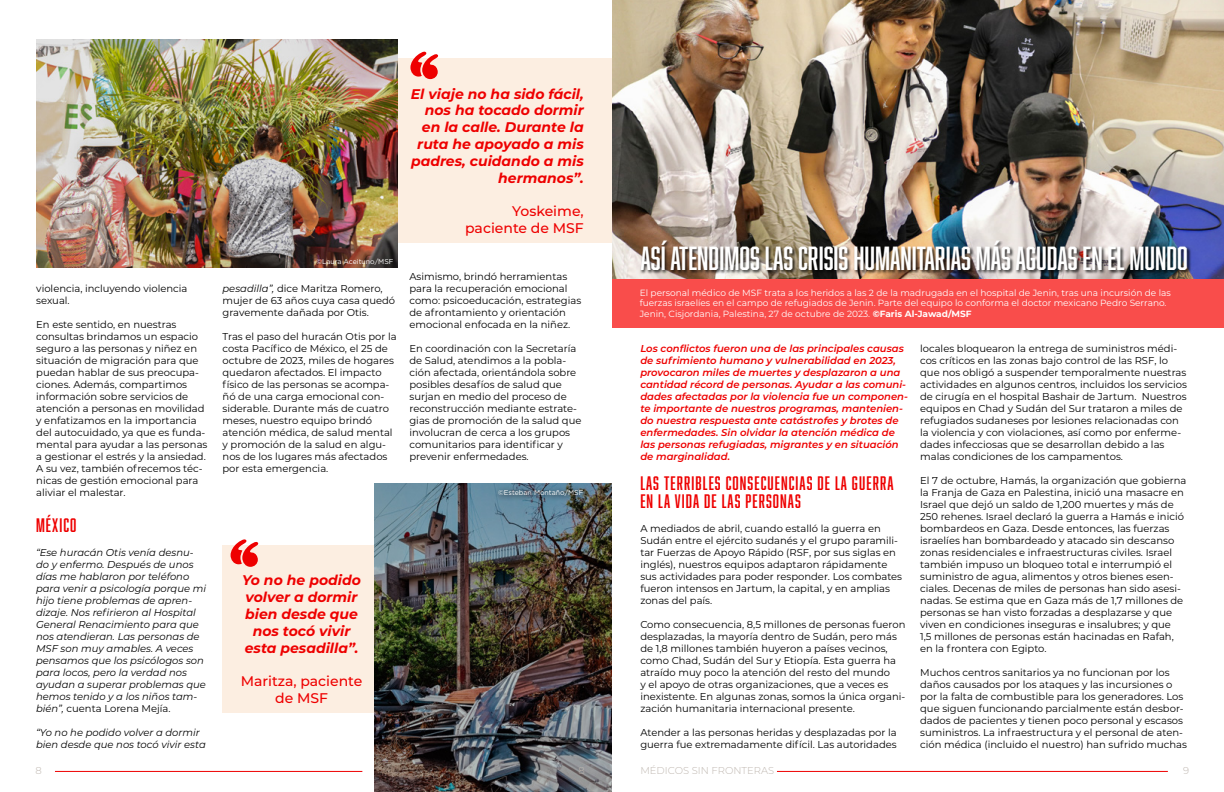
<style>
.page{position:relative;width:1224px;height:792px;background:#fff}
.page>*{position:absolute;margin:0;border:0;box-sizing:border-box;transform-origin:0 0}
.t1{font:30.8px "Abolition";color:#fff}
.t2{font:18px/18px "Abolition";letter-spacing:.06em;color:#e00}
.t3{font:italic 700 14px/16.8px "Montserrat";color:#e00;text-align:right}
.t4{font:500 14px/16.8px "Montserrat";color:#e00;text-align:right}
.t5{font:10px/12px "Montserrat";color:#000}
.t6{font:italic 10px/12px "Montserrat";color:#000}
.t7{font:italic 600 10px/12px "Montserrat";color:#e00}
.t8{font:300 10px "Montserrat";color:#bfb7b0}
.t9{font:9px/10.8px "Montserrat";color:#fff}
.t10{font:7px "Gotham";color:#fff}
.s1{font-style:normal}
.s2{font-style:italic}
.s3{font-weight:700}
</style>
<div class="page">
<hr style="left:777px;top:771px;width:391px;height:1px;background:#e00">
<hr style="left:55px;top:771px;width:307px;height:1px;background:#e00">
<div style="left:223px;top:545px;width:347px;height:168px;background:#fceee1"></div>
<img style="left:374px;top:483px;width:238px;height:309px">
<div style="left:271px;top:58px;width:348px;height:185px;background:#fceee1"></div>
<img style="left:36px;top:40px;width:361px;height:228px">
<svg style="left:410px;top:52px;width:28px;height:27px"></svg>
<svg style="left:231px;top:539px;width:27px;height:28px"></svg>
<div style="left:493px;top:485px;width:96px;height:17px;background:#000;opacity:.84"></div>
<img style="left:612px;top:0;width:612px;height:280px">
<div style="left:640px;top:241px;width:551px;height:33px;background:#000;opacity:.77"></div>
<div style="left:612px;top:280px;width:612px;height:48px;background:#f94d4b"></div>
<p class="t5" style="left:36px;top:282px;width:153px">violencia, incluyendo violencia sexual.</p>
<p class="t5" style="left:36px;top:318px;width:173px">En este sentido, en nuestras consultas brindamos un espacio seguro a las personas y niñez en situación de migración para que puedan hablar de sus preocupa&shy;ciones. Además, compartimos información sobre servicios de atención a personas en movilidad y enfatizamos en la importancia del autocuidado, ya que es funda&shy;mental para ayudar a las personas a gestionar el estrés y la ansiedad.<br>A su vez, también ofrecemos téc&shy;nicas de gestión emocional para aliviar el malestar.</p>
<h2 class="t2" style="left:36px;top:516px;width:42px">MÉXICO</h2>
<p class="t6" style="left:36px;top:546px;width:172px">“Ese huracán Otis venía desnu&shy;do y enfermo. Después de unos días me hablaron por teléfono para venir a psicología porque mi hijo tiene problemas de apren&shy;dizaje. Nos refirieron al Hospital<br>General Renacimiento para que nos atendieran. Las personas de<br>MSF son muy amables. A veces pensamos que los psicólogos son para locos, pero la verdad nos ayudan a superar problemas que hemos tenido y a los niños tam&shy;bién”, <span class="s1">cuenta Lorena Mejía.</span></p>
<p class="t6" style="left:36px;top:726px;width:171px">“Yo no he podido volver a dormir bien desde que nos tocó vivir esta</p>
<p class="t10" style="left:316px;top:257px;width:79px">©Laura Aceituno/MSF</p>
<p class="t5" style="left:223px;top:282px;width:174px"><span class="s2">pesadilla”,</span> dice Maritza Romero, mujer de 63 años cuya casa quedó gravemente dañada por Otis.</p>
<p class="t5" style="left:223px;top:330px;width:176px">Tras el paso del huracán Otis por la costa Pacífico de México, el 25 de octubre de 2023, miles de hogares quedaron afectados. El impacto físico de las personas se acompa&shy;ñó de una carga emocional con&shy;siderable. Durante más de cuatro meses, nuestro equipo brindó atención médica, de salud mental y promoción de la salud en algu&shy;nos de los lugares más afectados por esta emergencia.</p>
<h3 class="t3" style="left:411px;top:85px;width:174px">El viaje no ha sido fácil, nos ha tocado dormir en la calle. Durante la ruta he apoyado a mis padres, cuidando a mis hermanos”.</h3>
<h3 class="t4" style="left:465px;top:202px;width:120px">Yoskeime, paciente de MSF</h3>
<p class="t5" style="left:409px;top:270px;width:173px">Asimismo, brindó herramientas para la recuperación emocional como: psicoeducación, estrategias de afrontamiento y orientación emocional enfocada en la niñez.</p>
<p class="t5" style="left:409px;top:342px;width:174px">En coordinación con la Secretaría de Salud, atendimos a la pobla&shy;ción afectada, orientándola sobre posibles desafíos de salud que surjan en medio del proceso de reconstrucción mediante estrate&shy;gias de promoción de la salud que involucran de cerca a los grupos comunitarios para identificar y prevenir enfermedades.</p>
<p class="t10" style="left:498px;top:488px;width:87px">©Esteban Montaño/MSF</p>
<h3 class="t3" style="left:242px;top:571px;width:120px;text-align:center">Yo no he podido volver a dormir bien desde que nos tocó vivir esta pesadilla”.</h3>
<h3 class="t4" style="left:241px;top:672px;width:123px;text-align:center">Maritza, paciente de MSF</h3>
<h1 class="t1" style="left:641px;top:241px;width:549px">ASÍ ATENDIMOS LAS CRISIS HUMANITARIAS MÁS AGUDAS EN EL MUNDO</h1>
<p class="t9" style="left:640px;top:287px;width:533px">El personal médico de MSF trata a los heridos a las 2 de la madrugada en el hospital de Jenin, tras una incursión de las fuerzas israelíes en el campo de refugiados de Jenin. Parte del equipo lo conforma el doctor mexicano Pedro Serrano.<br>Jenin, Cisjordania, Palestina, 27 de octubre de 2023. <span class="s3">©Faris Al-Jawad/MSF</span></p>
<p class="t7" style="left:640px;top:342px;width:269px">Los conflictos fueron una de las principales causas de sufrimiento humano y vulnerabilidad en 2023, provocaron miles de muertes y desplazaron a una cantidad récord de personas. Ayudar a las comuni&shy;dades afectadas por la violencia fue un componen&shy;te importante de nuestros programas, mantenien&shy;do nuestra respuesta ante catástrofes y brotes de enfermedades. Sin olvidar la atención médica de las personas refugiadas, migrantes y en situación de marginalidad.</p>
<h2 class="t2" style="left:640px;top:474px;width:255px">LAS TERRIBLES CONSECUENCIAS DE LA GUERRA<br>EN LA VIDA DE LAS PERSONAS</h2>
<p class="t5" style="left:640px;top:522px;width:263px">A mediados de abril, cuando estalló la guerra en Sudán entre el ejército sudanés y el grupo paramili&shy;tar Fuerzas de Apoyo Rápido (RSF, por sus siglas en inglés), nuestros equipos adaptaron rápidamente sus actividades para poder responder. Los combates fueron intensos en Jartum, la capital, y en amplias zonas del país.</p>
<p class="t5" style="left:640px;top:618px;width:267px">Como consecuencia, 8,5 millones de personas fueron desplazadas, la mayoría dentro de Sudán, pero más de 1,8 millones también huyeron a países vecinos, como Chad, Sudán del Sur y Etiopía. Esta guerra ha atraído muy poco la atención del resto del mundo<br>y el apoyo de otras organizaciones, que a veces es inexistente. En algunas zonas, somos la única organi&shy;zación humanitaria internacional presente.</p>
<p class="t5" style="left:640px;top:726px;width:258px">Atender a las personas heridas y desplazadas por la guerra fue extremadamente difícil. Las autoridades</p>
<p class="t5" style="left:920px;top:342px;width:268px">locales bloquearon la entrega de suministros médi&shy;cos críticos en las zonas bajo control de las RSF, lo que nos obligó a suspender temporalmente nuestras actividades en algunos centros, incluidos los servicios de cirugía en el hospital Bashair de Jartum. Nuestros equipos en Chad y Sudán del Sur trataron a miles de refugiados sudaneses por lesiones relacionadas con la violencia y con violaciones, así como por enferme&shy;dades infecciosas que se desarrollan debido a las malas condiciones de los campamentos.</p>
<p class="t5" style="left:920px;top:474px;width:268px">El 7 de octubre, Hamás, la organización que gobierna la Franja de Gaza en Palestina, inició una masacre en Israel que dejó un saldo de 1,200 muertes y más de 250 rehenes. Israel declaró la guerra a Hamás e inició bombardeos en Gaza. Desde entonces, las fuerzas israelíes han bombardeado y atacado sin descanso zonas residenciales e infraestructuras civiles. Israel también impuso un bloqueo total e interrumpió el suministro de agua, alimentos y otros bienes esen&shy;ciales. Decenas de miles de personas han sido asesi&shy;nadas. Se estima que en Gaza más de 1,7 millones de personas se han visto forzadas a desplazarse y que viven en condiciones inseguras e insalubres; y que<br>1,5 millones de personas están hacinadas en Rafah, en la frontera con Egipto.</p>
<p class="t5" style="left:920px;top:666px;width:268px">Muchos centros sanitarios ya no funcionan por los daños causados por los ataques y las incursiones o por la falta de combustible para los generadores. Los que siguen funcionando parcialmente están desbor&shy;dados de pacientes y tienen poco personal y escasos suministros. La infraestructura y el personal de aten&shy;ción médica (incluido el nuestro) han sufrido muchas</p>
<p class="t8" style="left:35px;top:763px;width:8px">8</p>
<p class="t8" style="left:640px;top:763px;width:135px">MÉDICOS SIN FRONTERAS</p>
<p class="t8" style="left:1183px;top:763px;width:8px">9</p>
</div>
